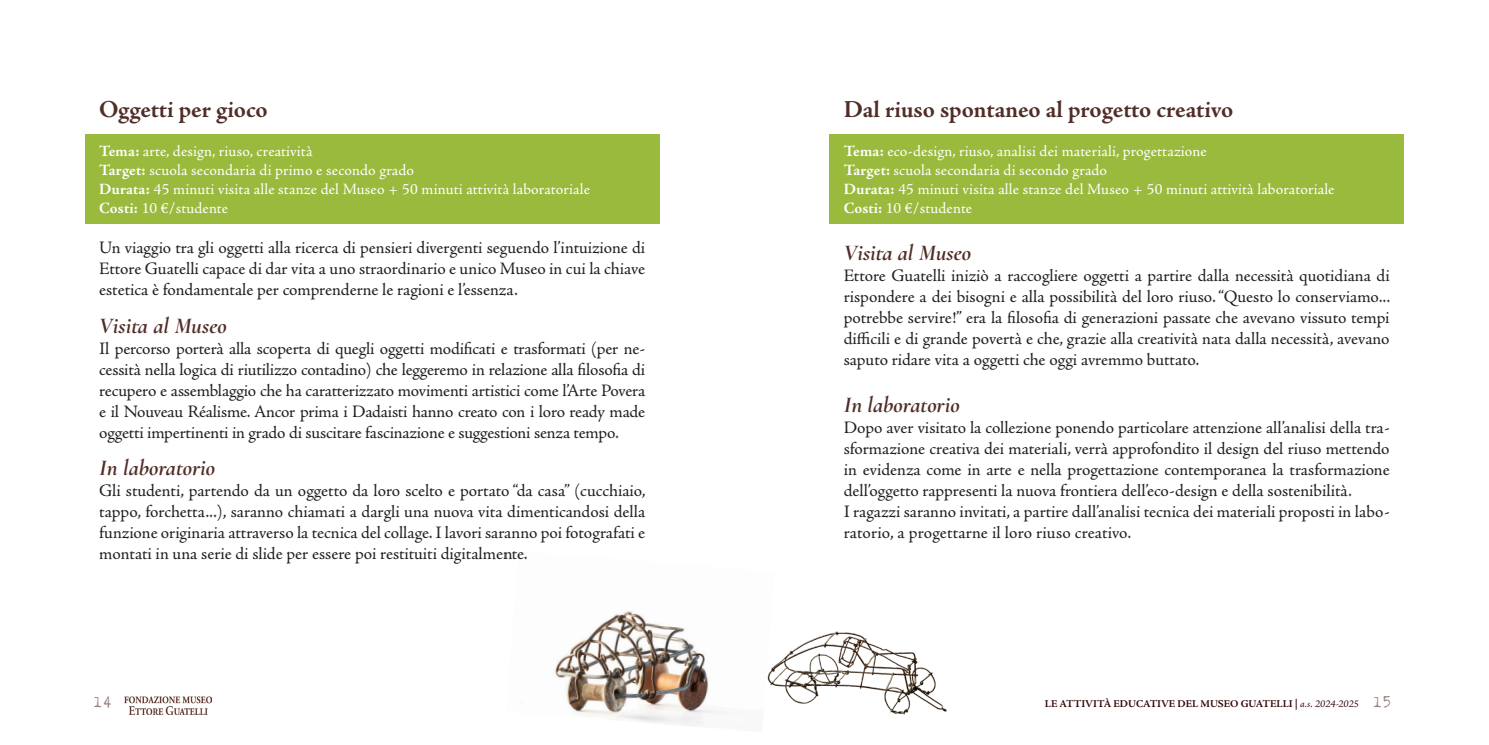
<style>
.page{position:relative;width:1489px;height:745px;background:#fff}
.page>*{position:absolute;margin:0;border:0;box-sizing:border-box;transform-origin:0 0}
.T2-B{font:700 24.5px "Adobe Jenson Pro";letter-spacing:-.005em;color:#502d26}
.T3{font:italic 700 22.75px "Cormorant";color:#502d26}
.testo{font:17.5px/21px "Adobe Jenson Pro";color:#231f20;text-align:justify}
.t1{font:17.5px "Trixie Text";color:#98837f}
.t2{font:15.75px "Adobe Jenson Pro";letter-spacing:.01em;color:#fff}
.t3{font:700 10.5px "Adobe Jenson Pro";color:#310306}
.s1{font-weight:700}
.s2{font-weight:400;font-style:italic}
.s3{font-family:"Trixie Text";font-weight:400;font-size:17.5px;color:#98837f}
</style>
<div class="page">
<img style="left:125px;top:696px;width:86px;height:17px">
<div style="left:85px;top:134px;width:574px;height:89px;background:#9aba3d"></div>
<div style="left:829px;top:134px;width:574px;height:89px;background:#9aba3d"></div>
<img style="left:555px;top:611px;width:172px;height:115px">
<img style="left:767px;top:631px;width:180px;height:84px">
<p class="T2-B" style="left:99px;top:95px;width:170px">Oggetti per gioco</p>
<p class="t2" style="left:99px;top:142px;width:215px"><span class="s1">Tema:</span> arte, design, riuso, creatività</p>
<p class="t2" style="left:99px;top:161px;width:316px"><span class="s1">Target:</span> scuola secondaria di primo e secondo grado</p>
<p class="t2" style="left:99px;top:180px;width:492px"><span class="s1">Durata:</span> 45 minuti visita alle stanze del Museo + 50 minuti attività laboratoriale</p>
<p class="t2" style="left:99px;top:198px;width:130px"><span class="s1">Costi:</span> 10 €/studente</p>
<p class="testo" style="left:99px;top:237px;width:547px">Un viaggio tra gli oggetti alla ricerca di pensieri divergenti seguendo l’intuizione di Ettore Guatelli capace di dar vita a uno straordinario e unico Museo in cui la chiave estetica è fondamentale per comprenderne le ragioni e l’essenza.</p>
<p class="T3" style="left:99px;top:311px;width:129px">Visita al Museo</p>
<p class="testo" style="left:99px;top:338px;width:547px">Il percorso porterà alla scoperta di quegli oggetti modificati e trasformati (per ne&shy;cessità nella logica di riutilizzo contadino) che leggeremo in relazione alla filosofia di recupero e assemblaggio che ha caratterizzato movimenti artistici come l’Arte Povera e il Nouveau Réalisme. Ancor prima i Dadaisti hanno creato con i loro ready made oggetti impertinenti in grado di suscitare fascinazione e suggestioni senza tempo.</p>
<p class="T3" style="left:99px;top:453px;width:117px">In laboratorio</p>
<p class="testo" style="left:99px;top:480px;width:548px">Gli studenti, partendo da un oggetto da loro scelto e portato “da casa” (cucchiaio, tappo, forchetta...), saranno chiamati a dargli una nuova vita dimenticandosi della funzione originaria attraverso la tecnica del collage. I lavori saranno poi fotografati e montati in una serie di slide per essere poi restituiti digitalmente.</p>
<p class="T2-B" style="left:843px;top:95px;width:391px">Dal riuso spontaneo al progetto creativo</p>
<p class="t2" style="left:843px;top:142px;width:364px"><span class="s1">Tema:</span> eco-design, riuso, analisi dei materiali, progettazione</p>
<p class="t2" style="left:843px;top:161px;width:265px"><span class="s1">Target:</span> scuola secondaria di secondo grado</p>
<p class="t2" style="left:843px;top:180px;width:492px"><span class="s1">Durata:</span> 45 minuti visita alle stanze del Museo + 50 minuti attività laboratoriale</p>
<p class="t2" style="left:843px;top:198px;width:130px"><span class="s1">Costi:</span> 10 €/studente</p>
<p class="T3" style="left:843px;top:238px;width:129px">Visita al Museo</p>
<p class="testo" style="left:843px;top:265px;width:548px">Ettore Guatelli iniziò a raccogliere oggetti a partire dalla necessità quotidiana di rispondere a dei bisogni e alla possibilità del loro riuso. “Questo lo conserviamo... potrebbe servire!” era la filosofia di generazioni passate che avevano vissuto tempi difficili e di grande povertà e che, grazie alla creatività nata dalla necessità, avevano saputo ridare vita a oggetti che oggi avremmo buttato.</p>
<p class="T3" style="left:843px;top:390px;width:117px">In laboratorio</p>
<p class="testo" style="left:843px;top:417px;width:547px">Dopo aver visitato la collezione ponendo particolare attenzione all’analisi della tra&shy;sformazione creativa dei materiali, verrà approfondito il design del riuso mettendo in evidenza come in arte e nella progettazione contemporanea la trasformazione dell’oggetto rappresenti la nuova frontiera dell’eco-design e della sostenibilità.</p>
<p class="testo" style="left:843px;top:501px;width:547px">I ragazzi saranno invitati, a partire dall’analisi tecnica dei materiali proposti in labo&shy;ratorio, a progettarne il loro riuso creativo.</p>
<p class="t1" style="left:93px;top:691px;width:21px">14</p>
<p class="t3" style="left:1044px;top:697px;width:348px">LE ATTIVITÀ EDUCATIVE DEL MUSEO GUATELLI | <span class="s2">a.s. 2024-2025</span> <span class="s3">15</span></p>
</div>
